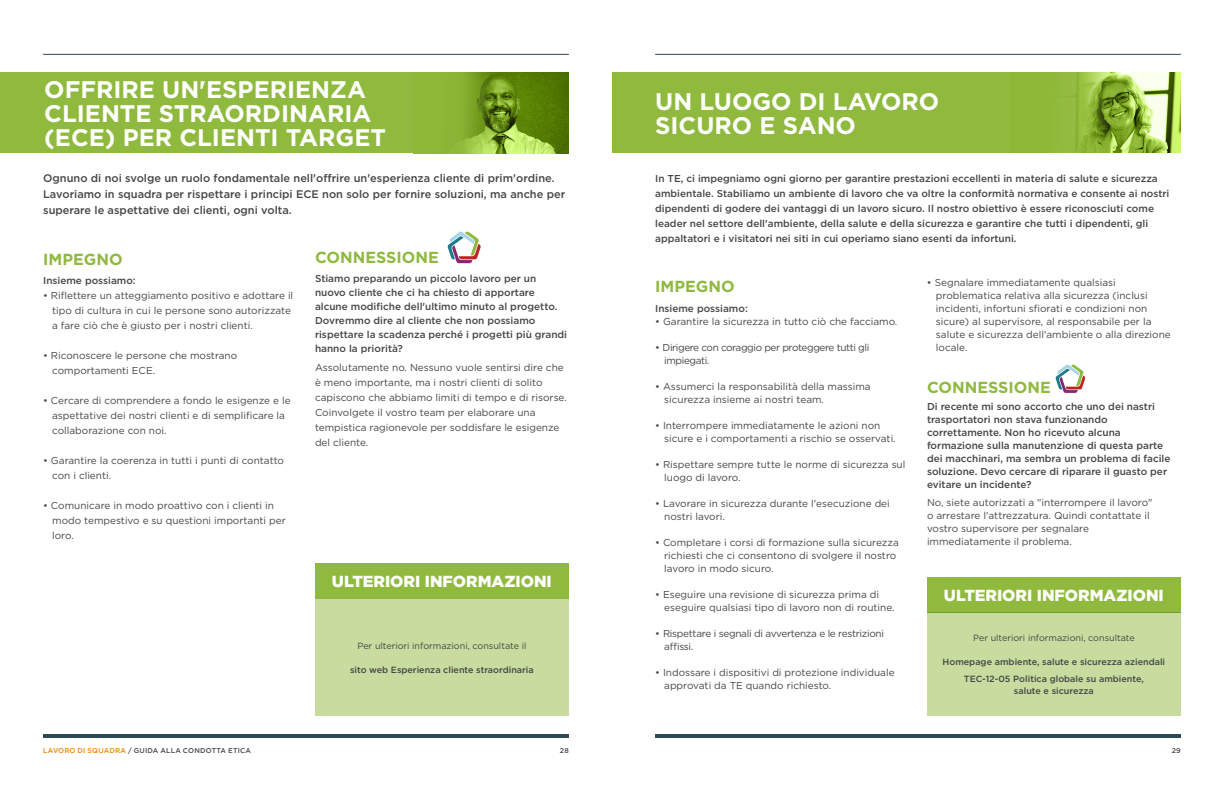
<style>
.page{position:relative;width:1224px;height:792px;background:#fff}
.page>*{position:absolute;margin:0;border:0;box-sizing:border-box;transform-origin:0 0}
.t1{font:700 24px/24px "Gotham";color:#fff}
.t2{font:900 16px "Gotham";color:#fff}
.t3{font:700 16px "Gotham";color:#8fba3e}
.t4{font:500 11px/16px "Gotham";color:#464547}
.t5{font:10px/13px "Gotham";color:#464547}
.t6{font:500 10px/13px "Gotham";color:#464547}
.t7{font:10px/13px "Gotham";letter-spacing:-.03em;color:#464547}
.t8{font:10px/13px "Gotham";letter-spacing:-.04em;color:#464547}
.t9{font:500 9px/16.5px "Gotham";color:#464547;text-align:center}
.t10{font:9px "Gotham";color:#464547}
.t11{font:500 7px "Gotham";letter-spacing:.025em;color:#464547}
.s1{color:#e98300}
</style>
<div class="page">
<hr style="left:655px;top:734px;width:526px;height:4px;background:#2e4957">
<hr style="left:655px;top:54px;width:526px;height:1px;background:#2e4957">
<hr style="left:43px;top:734px;width:526px;height:4px;background:#2e4957">
<hr style="left:43px;top:54px;width:526px;height:1px;background:#2e4957">
<div style="left:612px;top:72px;width:569px;height:81px;background:#8fba3e"></div>
<img style="left:1075px;top:72px;width:106px;height:81px">
<div style="left:0;top:72px;width:569px;height:81px;background:#8fba3e"></div>
<img style="left:455px;top:72px;width:114px;height:81px">
<div style="left:315px;top:599px;width:254px;height:117px;background:#c7dc9e"></div>
<div style="left:315px;top:564px;width:254px;height:35px;background:#8fba3e"></div>
<div style="left:927px;top:612px;width:254px;height:103px;background:#c7dc9e"></div>
<div style="left:927px;top:577px;width:254px;height:35px;background:#8fba3e"></div>
<svg style="left:1055px;top:364px;width:30px;height:29px"></svg>
<svg style="left:447px;top:231px;width:34px;height:32px"></svg>
<h1 class="t1" style="left:44px;top:77px;width:343px">OFFRIRE UN'ESPERIENZA<br>CLIENTE STRAORDINARIA (ECE) PER CLIENTI TARGET</h1>
<p class="t4" style="left:43px;top:170px;width:524px">Ognuno di noi svolge un ruolo fondamentale nell'offrire un'esperienza cliente di prim'ordine.<br>Lavoriamo in squadra per rispettare i principi ECE non solo per fornire soluzioni, ma anche per superare le aspettative dei clienti, ogni volta.</p>
<h2 class="t3" style="left:315px;top:247px;width:125px">CONNESSIONE</h2>
<p class="t6" style="left:315px;top:271px;width:254px;line-height:14px">Stiamo preparando un piccolo lavoro per un nuovo cliente che ci ha chiesto di apportare alcune modifiche dell'ultimo minuto al progetto.<br>Dovremmo dire al cliente che non possiamo rispettare la scadenza perché i progetti più grandi hanno la priorità?</p>
<p class="t5" style="left:315px;top:360px;width:253px;line-height:15px">Assolutamente no. Nessuno vuole sentirsi dire che è meno importante, ma i nostri clienti di solito capiscono che abbiamo limiti di tempo e di risorse.<br>Coinvolgete il vostro team per elaborare una tempistica ragionevole per soddisfare le esigenze del cliente.</p>
<h2 class="t3" style="left:43px;top:248px;width:81px">IMPEGNO</h2>
<p class="t6" style="left:43px;top:274px;width:94px">Insieme possiamo:</p>
<p class="t5" style="left:52px;top:288px;width:243px;line-height:15px;text-indent:-9px">• Riflettere un atteggiamento positivo e adottare il tipo di cultura in cui le persone sono autorizzate a fare ciò che è giusto per i nostri clienti.</p>
<p class="t5" style="left:52px;top:348px;width:187px;line-height:15px;text-indent:-9px">• Riconoscere le persone che mostrano comportamenti ECE.</p>
<p class="t5" style="left:52px;top:393px;width:240px;line-height:15px;text-indent:-9px">• Cercare di comprendere a fondo le esigenze e le aspettative dei nostri clienti e di semplificare la collaborazione con noi.</p>
<p class="t5" style="left:52px;top:453px;width:233px;line-height:15px;text-indent:-9px">• Garantire la coerenza in tutti i punti di contatto con i clienti.</p>
<p class="t5" style="left:52px;top:498px;width:235px;line-height:15px;text-indent:-9px">• Comunicare in modo proattivo con i clienti in modo tempestivo e su questioni importanti per loro.</p>
<h2 class="t2" style="left:332px;top:571px;width:221px">ULTERIORI INFORMAZIONI</h2>
<p class="t10" style="left:357px;top:640px;width:171px">Per ulteriori informazioni, consultate il</p>
<p class="t9" style="left:350px;top:661px;width:185px">sito web Esperienza cliente straordinaria</p>
<h1 class="t1" style="left:655px;top:89px;width:286px">UN LUOGO DI LAVORO<br>SICURO E SANO</h1>
<p class="t6" style="left:655px;top:170px;width:516px;line-height:15px">In TE, ci impegniamo ogni giorno per garantire prestazioni eccellenti in materia di salute e sicurezza ambientale. Stabiliamo un ambiente di lavoro che va oltre la conformità normativa e consente ai nostri dipendenti di godere dei vantaggi di un lavoro sicuro. Il nostro obiettivo è essere riconosciuti come leader nel settore dell'ambiente, della salute e della sicurezza e garantire che tutti i dipendenti, gli appaltatori e i visitatori nei siti in cui operiamo siano esenti da infortuni.</p>
<h2 class="t3" style="left:655px;top:276px;width:81px">IMPEGNO</h2>
<p class="t6" style="left:655px;top:301px;width:94px">Insieme possiamo:</p>
<p class="t5" style="left:655px;top:314px;width:244px">• Garantire la sicurezza in tutto ciò che facciamo.</p>
<p class="t8" style="left:664px;top:340px;width:207px;text-indent:-9px">• Dirigere con coraggio per proteggere tutti gli impiegati.</p>
<p class="t5" style="left:664px;top:379px;width:208px;text-indent:-9px">• Assumerci la responsabilità della massima sicurezza insieme ai nostri team.</p>
<p class="t5" style="left:664px;top:418px;width:233px;text-indent:-9px">• Interrompere immediatamente le azioni non sicure e i comportamenti a rischio se osservati.</p>
<p class="t5" style="left:664px;top:457px;width:243px;text-indent:-9px">• Rispettare sempre tutte le norme di sicurezza sul luogo di lavoro.</p>
<p class="t5" style="left:664px;top:496px;width:227px;text-indent:-9px">• Lavorare in sicurezza durante l'esecuzione dei nostri lavori.</p>
<p class="t5" style="left:664px;top:535px;width:236px;text-indent:-9px">• Completare i corsi di formazione sulla sicurezza richiesti che ci consentono di svolgere il nostro lavoro in modo sicuro.</p>
<p class="t5" style="left:664px;top:587px;width:232px;text-indent:-9px">• Eseguire una revisione di sicurezza prima di eseguire qualsiasi tipo di lavoro non di routine.</p>
<p class="t7" style="left:664px;top:626px;width:221px;text-indent:-9px">• Rispettare i segnali di avvertenza e le restrizioni affissi.</p>
<p class="t5" style="left:664px;top:665px;width:232px;text-indent:-9px">• Indossare i dispositivi di protezione individuale approvati da TE quando richiesto.</p>
<p class="t5" style="left:936px;top:275px;width:236px;text-indent:-9px">• Segnalare immediatamente qualsiasi problematica relativa alla sicurezza (inclusi incidenti, infortuni sfiorati e condizioni non sicure) al supervisore, al responsabile per la salute e sicurezza dell'ambiente o alla direzione locale.</p>
<h2 class="t3" style="left:927px;top:377px;width:125px">CONNESSIONE</h2>
<p class="t6" style="left:927px;top:400px;width:245px">Di recente mi sono accorto che uno dei nastri trasportatori non stava funzionando correttamente. Non ho ricevuto alcuna formazione sulla manutenzione di questa parte dei macchinari, ma sembra un problema di facile soluzione. Devo cercare di riparare il guasto per evitare un incidente?</p>
<p class="t5" style="left:927px;top:496px;width:227px">No, siete autorizzati a "interrompere il lavoro" o arrestare l'attrezzatura. Quindi contattate il vostro supervisore per segnalare immediatamente il problema.</p>
<h2 class="t2" style="left:944px;top:585px;width:221px">ULTERIORI INFORMAZIONI</h2>
<p class="t10" style="left:973px;top:632px;width:163px">Per ulteriori informazioni, consultate</p>
<p class="t9" style="left:943px;top:654px;width:224px">Homepage ambiente, salute e sicurezza aziendali<br>TEC-12-05 Politica globale su ambiente,</p>
<p class="t9" style="left:1014px;top:682px;width:81px">salute e sicurezza</p>
<p class="t11" style="left:43px;top:746px;width:209px"><span class="s1">LAVORO DI SQUADRA</span> / GUIDA ALLA CONDOTTA ETICA</p>
<p class="t11" style="left:560px;top:746px;width:10px">28</p>
<p class="t11" style="left:1172px;top:746px;width:11px">29</p>
</div>
